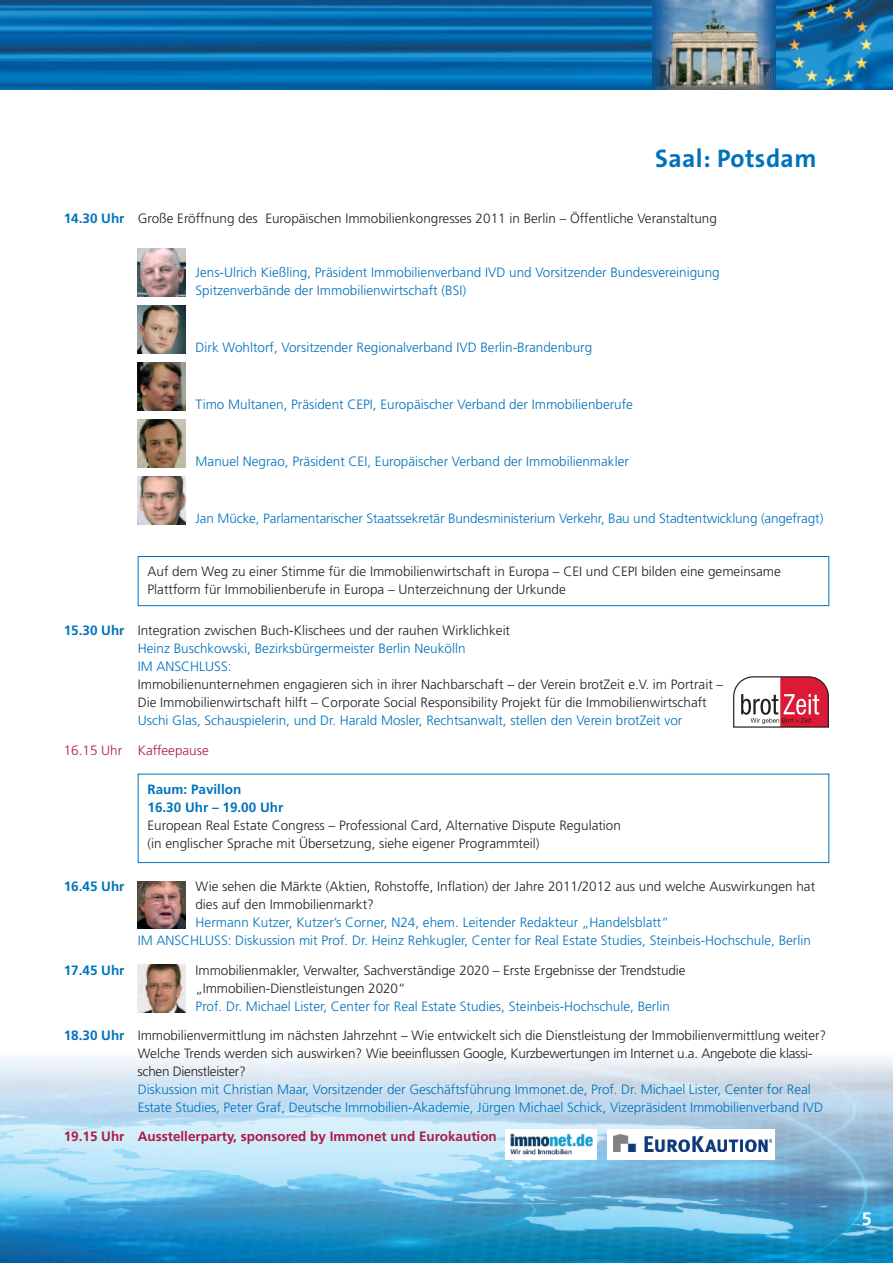
<style>
.page{position:relative;width:893px;height:1263px;background:#fff}
.page>*{position:absolute;margin:0;border:0;box-sizing:border-box;transform-origin:0 0}
.t1{font:700 25.5px "The Sans B7";letter-spacing:.015em;color:#0072bc}
.t2{font:700 18px "Frutiger LT Std";color:#fff}
.t3{font:300 13.5px/18px "Frutiger LT Std";color:#0072bc}
.t4{font:300 13.5px/18px "Frutiger LT Std";color:#231f20}
.t5{font:300 13.5px/18px "Frutiger LT Std";letter-spacing:-.02em;color:#231f20}
.t6{font:700 13.5px "Frutiger LT Std";color:#ae1a43}
.t7{font:700 13.5px/18px "Frutiger LT Std";color:#0072bc}
.t8{font:300 13.5px "Frutiger LT Std";color:#ae1a43}
.s1{font-weight:700;color:#0072bc}
.s2{font-weight:700}
.s3{color:#231f20}
.s4{color:#0072bc}
</style>
<div class="page">
<img style="left:0;top:1056px;width:893px;height:207px">
<img style="left:0;top:0;width:893px;height:90px">
<img style="left:676px;top:0;width:100px;height:90px">
<img style="left:755px;top:0;width:20px;height:90px">
<img style="left:653px;top:0;width:23px;height:90px">
<div style="left:138px;top:774px;width:691px;height:89px;border:1px solid #0072bc"></div>
<img style="left:138px;top:249px;width:47px;height:47px">
<img style="left:138px;top:306px;width:47px;height:47px">
<img style="left:138px;top:363px;width:47px;height:47px">
<img style="left:138px;top:477px;width:47px;height:47px">
<img style="left:138px;top:881px;width:47px;height:48px">
<img style="left:138px;top:964px;width:47px;height:48px">
<div style="left:138px;top:556px;width:691px;height:50px;border:1px solid #0072bc"></div>
<img style="left:138px;top:420px;width:47px;height:47px">
<div style="left:608px;top:1129px;width:167px;height:30px;background:#fff"></div>
<img style="left:614px;top:1134px;width:157px;height:17px">
<svg style="left:733px;top:676px;width:96px;height:52px"></svg>
<div style="left:505px;top:1129px;width:92px;height:30px;background:#fff"></div>
<img style="left:510px;top:1133px;width:83px;height:22px">
<h1 class="t1" style="left:655px;top:145px;width:163px">Saal: Potsdam</h1>
<p class="t4" style="left:64px;top:210px;width:655px"><span class="s1">14.30 Uhr</span> Große Eröffnung des Europäischen Immobilienkongresses 2011 in Berlin – Öffentliche Veranstaltung</p>
<p class="t3" style="left:195px;top:264px;width:526px">Jens-Ulrich Kießling, Präsident Immobilienverband IVD und Vorsitzender Bundesvereinigung<br>Spitzenverbände der Immobilienwirtschaft (BSI)</p>
<p class="t3" style="left:196px;top:339px;width:398px">Dirk Wohltorf, Vorsitzender Regionalverband IVD Berlin-Brandenburg</p>
<p class="t3" style="left:196px;top:396px;width:439px">Timo Multanen, Präsident CEPI, Europäischer Verband der Immobilienberufe</p>
<p class="t3" style="left:196px;top:453px;width:435px">Manuel Negrao, Präsident CEI, Europäischer Verband der Immobilienmakler</p>
<p class="t3" style="left:196px;top:510px;width:629px">Jan Mücke, Parlamentarischer Staatssekretär Bundesministerium Verkehr, Bau und Stadtentwicklung (angefragt)</p>
<p class="t4" style="left:148px;top:563px;width:635px">Auf dem Weg zu einer Stimme für die Immobilienwirtschaft in Europa – CEI und CEPI bilden eine gemeinsame<br>Plattform für Immobilienberufe in Europa – Unterzeichnung der Urkunde</p>
<p class="t3" style="left:138px;top:623px;width:374px;text-indent:-74px"><span class="s2">15.30 Uhr</span> <span class="s3">Integration zwischen Buch-Klischees und der rauhen Wirklichkeit<br></span>Heinz Buschkowski, Bezirksbürgermeister Berlin Neukölln<br>IM ANSCHLUSS:</p>
<p class="t4" style="left:138px;top:677px;width:587px">Immobilienunternehmen engagieren sich in ihrer Nachbarschaft – der Verein brotZeit e.V. im Portrait –<br>Die Immobilienwirtschaft hilft – Corporate Social Responsibility Projekt für die Immobilienwirtschaft</p>
<p class="t3" style="left:138px;top:713px;width:546px">Uschi Glas, Schauspielerin, und Dr. Harald Mosler, Rechtsanwalt, stellen den Verein brotZeit vor</p>
<p class="t8" style="left:64px;top:744px;width:146px">16.15 Uhr Kaffeepause</p>
<p class="t7" style="left:148px;top:781px;width:137px">Raum: Pavillon<br>16.30 Uhr – 19.00 Uhr</p>
<p class="t4" style="left:148px;top:817px;width:475px">European Real Estate Congress – Professional Card, Alternative Dispute Regulation (in englischer Sprache mit Übersetzung, siehe eigener Programmteil)</p>
<p class="t7" style="left:64px;top:878px;width:62px">16.45 Uhr</p>
<p class="t4" style="left:195px;top:878px;width:621px">Wie sehen die Märkte (Aktien, Rohstoffe, Inflation) der Jahre 2011/2012 aus und welche Auswirkungen hat dies auf den Immobilienmarkt?</p>
<p class="t3" style="left:138px;top:914px;width:675px;text-indent:58px">Hermann Kutzer, Kutzer’s Corner, N24, ehem. Leitender Redakteur „Handelsblatt“<br>IM ANSCHLUSS: Diskussion mit Prof. Dr. Heinz Rehkugler, Center for Real Estate Studies, Steinbeis-Hochschule, Berlin</p>
<p class="t7" style="left:64px;top:962px;width:62px">17.45 Uhr</p>
<p class="t4" style="left:195px;top:962px;width:492px">Immobilienmakler, Verwalter, Sachverständige 2020 – Erste Ergebnisse der Trendstudie „Immobilien-Dienstleistungen 2020“</p>
<p class="t4" style="left:64px;top:992px;width:764px;line-height:29.2px;text-indent:132px"><span class="s4">Prof. Dr. Michael Lister, Center for Real Estate Studies, Steinbeis-Hochschule, Berlin<br></span><span class="s1">18.30 Uhr</span> Immobilienvermittlung im nächsten Jahrzehnt – Wie entwickelt sich die Dienstleistung der Immobilienvermittlung weiter?</p>
<p class="t5" style="left:138px;top:1045px;width:676px">Welche Trends werden sich auswirken? Wie beeinflussen Google, Kurzbewertungen im Internet u.a. Angebote die klassi&shy;schen Dienstleister?</p>
<p class="t3" style="left:138px;top:1081px;width:687px">Diskussion mit Christian Maar, Vorsitzender der Geschäftsführung Immonet.de, Prof. Dr. Michael Lister, Center for Real<br>Estate Studies, Peter Graf, Deutsche Immobilien-Akademie, Jürgen Michael Schick, Vizepräsident Immobilienverband IVD</p>
<p class="t6" style="left:64px;top:1131px;width:435px">19.15 Uhr Ausstellerparty, sponsored by Immonet und Eurokaution</p>
<h2 class="t2" style="left:862px;top:1212px;width:12px">5</h2>
</div>
